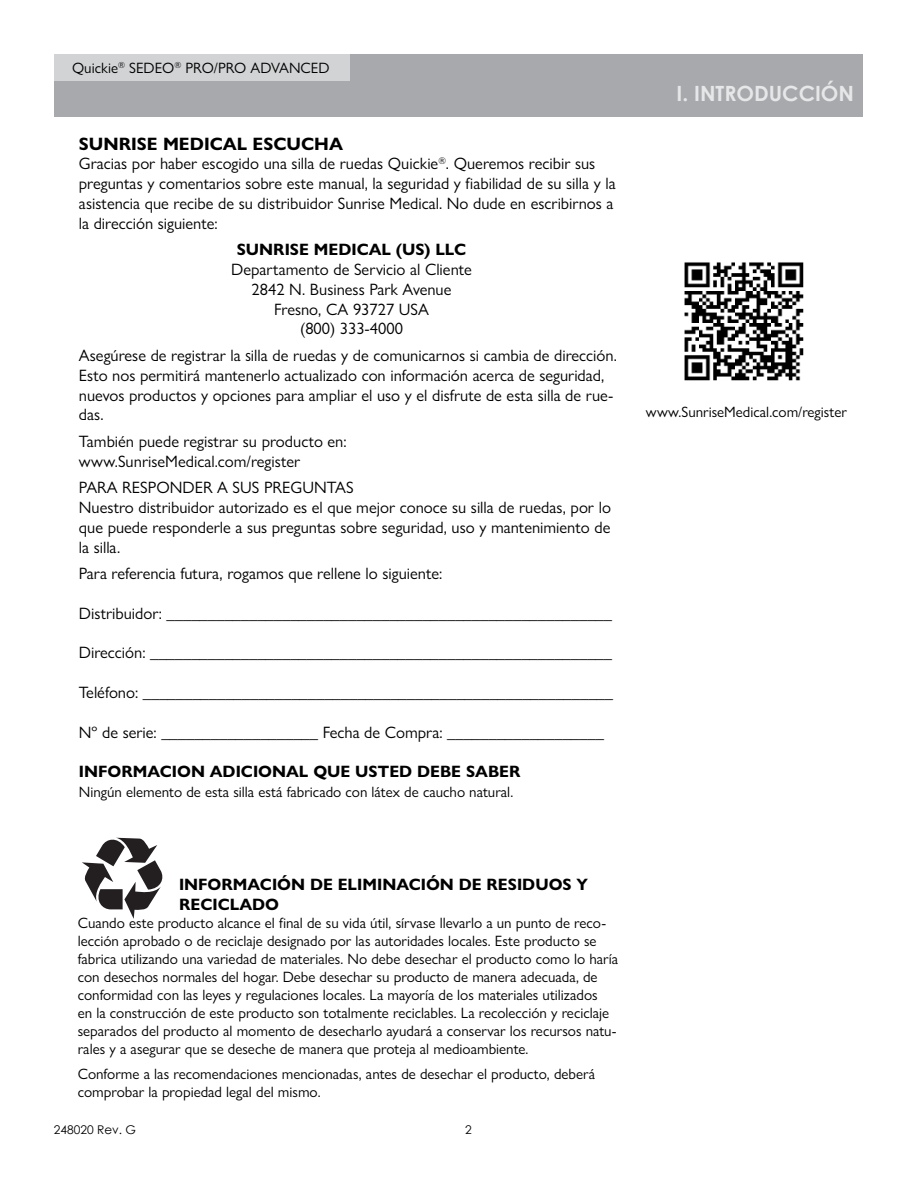
<style>
.page{position:relative;width:918px;height:1188px;background:#fff}
.page>*{position:absolute;margin:0;border:0;box-sizing:border-box;transform-origin:0 0}
.t1{font:700 21px "Century Gothic";color:#e6e7e8}
.t2{font:700 18px "Gill Sans Nova";color:#000}
.t3{font:16.5px/19.8px "Gill Sans Nova";color:#000}
.t4{font:700 16.5px/19.8px "Gill Sans Nova";color:#000}
.t5{font:15px/18px "Gill Sans Nova";color:#000}
.t6{font:12px "Century Gothic";color:#000}
</style>
<div class="page">
<div style="left:54px;top:54px;width:809px;height:63px;background:#a7a9ac"></div>
<div style="left:54px;top:54px;width:296px;height:26px;background:#d1d3d4"></div>
<svg style="left:82px;top:838px;width:80px;height:81px"></svg>
<img style="left:684px;top:262px;width:120px;height:119px">
<p class="t5" style="left:72px;top:60px;width:259px">Quickie<sup>®</sup> SEDEO<sup>®</sup> PRO/PRO ADVANCED</p>
<p class="t2" style="left:79px;top:133px;width:266px">SUNRISE MEDICAL ESCUCHA</p>
<p class="t3" style="left:79px;top:156px;width:538px">Gracias por haber escogido una silla de ruedas Quickie<sup>®</sup>. Queremos recibir sus preguntas y comentarios sobre este manual, la seguridad y fiabilidad de su silla y la asistencia que recibe de su distribuidor Sunrise Medical. No dude en escribirnos a la dirección siguiente:</p>
<p class="t4" style="left:237px;top:240px;width:231px">SUNRISE MEDICAL (US) LLC</p>
<p class="t3" style="left:231px;top:261px;width:242px;text-align:center">Departamento de Servicio al Cliente<br>2842 N. Business Park Avenue<br>Fresno, CA 93727 USA<br>(800) 333-4000</p>
<p class="t3" style="left:79px;top:347px;width:540px">Asegúrese de registrar la silla de ruedas y de comunicarnos si cambia de dirección.<br>Esto nos permitirá mantenerlo actualizado con información acerca de seguridad, nuevos productos y opciones para ampliar el uso y el disfrute de esta silla de rue&shy;das.</p>
<p class="t3" style="left:79px;top:433px;width:269px">También puede registrar su producto en: www.SunriseMedical.com/register</p>
<p class="t3" style="left:79px;top:480px;width:534px">PARA RESPONDER A SUS PREGUNTAS<br>Nuestro distribuidor autorizado es el que mejor conoce su silla de ruedas, por lo que puede responderle a sus preguntas sobre seguridad, uso y mantenimiento de la silla.</p>
<p class="t3" style="left:79px;top:566px;width:365px">Para referencia futura, rogamos que rellene lo siguiente:</p>
<p class="t3" style="left:79px;top:605px;width:535px">Distribuidor: ______________________________________________________</p>
<p class="t3" style="left:79px;top:645px;width:535px">Dirección: ________________________________________________________</p>
<p class="t3" style="left:79px;top:684px;width:536px">Teléfono: _________________________________________________________</p>
<p class="t3" style="left:79px;top:724px;width:527px">Nº de serie: ___________________ Fecha de Compra: ___________________</p>
<p class="t4" style="left:79px;top:762px;width:443px">INFORMACION ADICIONAL QUE USTED DEBE SABER</p>
<p class="t5" style="left:79px;top:785px;width:436px">Ningún elemento de esta silla está fabricado con látex de caucho natural.</p>
<p class="t1" style="left:676px;top:84px;width:179px">I. INTRODUCCIÓN</p>
<p class="t5" style="left:646px;top:404px;width:203px">www.SunriseMedical.com/register</p>
<p class="t4" style="left:179px;top:875px;width:411px">INFORMACIÓN DE ELIMINACIÓN DE RESIDUOS Y<br>RECICLADO</p>
<p class="t5" style="left:78px;top:915px;width:542px">Cuando este producto alcance el final de su vida útil, sírvase llevarlo a un punto de reco&shy;lección aprobado o de reciclaje designado por las autoridades locales. Este producto se fabrica utilizando una variedad de materiales. No debe desechar el producto como lo haría con desechos normales del hogar. Debe desechar su producto de manera adecuada, de conformidad con las leyes y regulaciones locales. La mayoría de los materiales utilizados<br>en la construcción de este producto son totalmente reciclables. La recolección y reciclaje separados del producto al momento de desecharlo ayudará a conservar los recursos natu&shy;rales y a asegurar que se deseche de manera que proteja al medioambiente.</p>
<p class="t5" style="left:78px;top:1066px;width:519px">Conforme a las recomendaciones mencionadas, antes de desechar el producto, deberá comprobar la propiedad legal del mismo.</p>
<p class="t6" style="left:54px;top:1124px;width:84px">248020 Rev. G</p>
<p class="t6" style="left:465px;top:1124px;width:8px">2</p>
</div>
